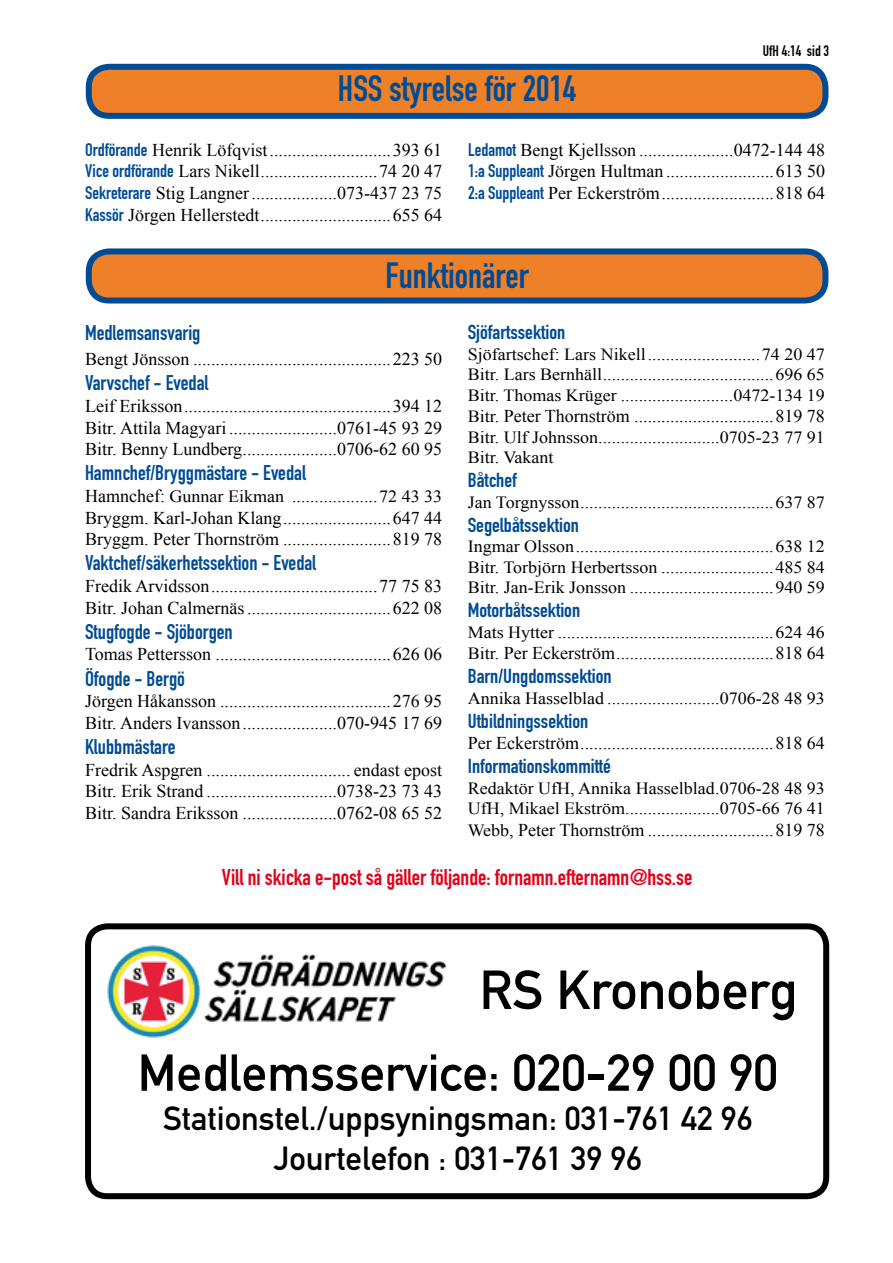
<style>
.page{position:relative;width:893px;height:1263px;background:#fff}
.page>*{position:absolute;margin:0;border:0;box-sizing:border-box;transform-origin:0 0}
.t1{font:54px "DIN Mittelschrift Std";color:#000}
.t2{font:51px "DIN Mittelschrift Std";color:#000}
.t3{font:36px "DIN Engschrift Std";color:#004b95}
.t4{font:33px/39.6px "DIN Mittelschrift Std";color:#000;text-align:center}
.t5{font:22.5px "DIN Engschrift Std";color:#e2001a}
.t6{font:21px "DIN Engschrift Std";color:#004b95}
.t7{font:19.95px "DIN Engschrift Std";color:#004b95;scale:1.05 1}
.t8{font:18px/21.6px "Times New Roman";color:#000;text-align:justify}
.t9{font:17.1px/20.5px "Times New Roman";color:#000;scale:1.05 1}
.t10{font:15px "DIN Engschrift Std";color:#000}
.s1{font-family:"DIN Engschrift Std";color:#004b95}
.s2{font-size:18px}
.s3{font-size:17.1px}
</style>
<div class="page">
<div style="left:85px;top:923px;width:744px;height:276px;border:6px solid #000;border-radius:19px"></div>
<img style="left:107px;top:945px;width:340px;height:93px">
<div style="left:89px;top:67px;width:736px;height:49px;background:#ee8028;border-radius:20px"></div>
<div style="left:86px;top:64px;width:742px;height:55px;border:6px solid #004b95;border-radius:20px"></div>
<div style="left:89px;top:251px;width:736px;height:49px;background:#ee8028;border-radius:20px"></div>
<div style="left:86px;top:248px;width:742px;height:55px;border:6px solid #004b95;border-radius:20px"></div>
<h3 class="t3" style="left:338px;top:67px;width:240px">HSS styrelse för 2014</h3>
<p class="t10" style="left:763px;top:42px;width:68px">UfH 4:14 sid 3</p>
<p class="t8" style="left:85px;top:139px;width:359px"><span class="s1">Ordförande</span> Henrik Löfqvist...........................393 61<br><span class="s1">Vice ordförande</span> Lars Nikell..........................74 20 47<br><span class="s1">Sekreterare</span> Stig Langner...................073-437 23 75<br><span class="s1">Kassör</span> Jörgen Hellerstedt.............................655 64</p>
<p class="t8" style="left:468px;top:139px;width:359px"><span class="s1">Ledamot</span> Bengt Kjellsson .....................0472-144 48<br><span class="s1">1:a Suppleant</span> Jörgen Hultman ........................613 50<br><span class="s1">2:a Suppleant</span> Per Eckerström.........................818 64</p>
<h3 class="t3" style="left:385px;top:254px;width:145px">Funktionärer</h3>
<p class="t6" style="left:85px;top:320px;width:117px">Medlemsansvarig</p>
<p class="t8" style="left:85px;top:348px;width:359px">Bengt Jönsson ............................................223 50</p>
<p class="t6" style="left:85px;top:371px;width:125px">Varvschef - Evedal</p>
<p class="t8" style="left:85px;top:395px;width:359px">Leif Eriksson..............................................394 12<br>Bitr. Attila Magyari........................0761-45 93 29<br>Bitr. Benny Lundberg.....................0706-62 60 95</p>
<p class="t6" style="left:85px;top:461px;width:222px">Hamnchef/Bryggmästare - Evedal</p>
<p class="t9" style="left:85px;top:486px;width:342px"><span class="s2">Hamnchef:</span> Gunnar Eikman ...................72 43 33</p>
<p class="t8" style="left:85px;top:506px;width:359px">Bryggm. Karl-Johan Klang........................647 44<br>Bryggm. Peter Thornström ........................819 78</p>
<p class="t6" style="left:85px;top:551px;width:233px">Vaktchef/säkerhetssektion - Evedal</p>
<p class="t8" style="left:85px;top:575px;width:359px">Fredik Arvidsson.....................................77 75 83<br>Bitr. Johan Calmernäs................................622 08</p>
<p class="t6" style="left:85px;top:619px;width:149px">Stugfogde - Sjöborgen</p>
<p class="t8" style="left:85px;top:643px;width:359px">Tomas Pettersson .......................................626 06</p>
<p class="t6" style="left:85px;top:666px;width:101px">Öfogde - Bergö</p>
<p class="t8" style="left:85px;top:690px;width:359px">Jörgen Håkansson ......................................276 95<br>Bitr. Anders Ivansson.....................070-945 17 69</p>
<p class="t6" style="left:85px;top:734px;width:91px">Klubbmästare</p>
<p class="t8" style="left:85px;top:758px;width:359px">Fredrik Aspgren ................................ endast epost Bitr. Erik Strand .............................0738-23 73 43<br>Bitr. Sandra Eriksson .....................0762-08 65 52</p>
<p class="t7" style="left:468px;top:320px;width:94px">Sjöfartssektion</p>
<p class="t9" style="left:468px;top:343px;width:342px;text-align:justify">Sjöfartschef: Lars Nikell.........................74 20 47<br>Bitr. Lars Bernhäll......................................696 65<br>Bitr. Thomas Krüger .........................0472-134 19</p>
<p class="t8" style="left:468px;top:405px;width:359px"><span class="s3">Bitr.</span> Peter Thornström ...............................819 78</p>
<p class="t9" style="left:468px;top:427px;width:342px">Bitr. Ulf Johnsson...........................0705-23 77 91<br>Bitr. Vakant</p>
<p class="t7" style="left:468px;top:469px;width:48px">Båtchef</p>
<p class="t9" style="left:468px;top:492px;width:342px">Jan Torgnysson...........................................637 87</p>
<p class="t7" style="left:468px;top:513px;width:107px">Segelbåtssektion</p>
<p class="t9" style="left:468px;top:536px;width:342px;text-align:justify">Ingmar Olsson............................................638 12<br>Bitr. Torbjörn Herbertsson .........................485 84<br>Bitr. Jan-Erik Jonsson ................................940 59</p>
<p class="t7" style="left:468px;top:599px;width:109px">Motorbåtssektion</p>
<p class="t9" style="left:468px;top:621px;width:342px;line-height:21.6px">Mats Hytter ................................................624 46<br>Bitr. <span class="s2">Per Eckerström</span>...................................<span class="s2">818 64</span></p>
<p class="t7" style="left:468px;top:665px;width:139px">Barn/Ungdomssektion</p>
<p class="t9" style="left:468px;top:688px;width:342px">Annika Hasselblad .........................0706-28 48 93</p>
<p class="t7" style="left:468px;top:709px;width:116px">Utbildningssektion</p>
<p class="t9" style="left:468px;top:733px;width:342px"><span class="s2">Per Eckerström</span>...........................................<span class="s2">818 64</span></p>
<p class="t7" style="left:468px;top:755px;width:138px">Informationskommitté</p>
<p class="t9" style="left:468px;top:778px;width:342px">Redaktör UfH, Annika Hasselblad.0706-28 48 93<br>UfH, Mikael Ekström.....................0705-66 76 41</p>
<p class="t8" style="left:468px;top:819px;width:359px"><span class="s3">Webb,</span> Peter Thornström ............................819 78</p>
<p class="t5" style="left:222px;top:864px;width:470px">Vill ni skicka e-post så gäller följande: fornamn.efternamn@hss.se</p>
<h1 class="t1" style="left:479px;top:958px;width:320px">RS Kronoberg</h1>
<h2 class="t2" style="left:138px;top:1043px;width:642px">Medlemsservice: 020-29 00 90</h2>
<h3 class="t4" style="left:163px;top:1099px;width:591px">Stationstel./uppsyningsman: 031-761 42 96<br>Jourtelefon : 031-761 39 96</h3>
</div>
